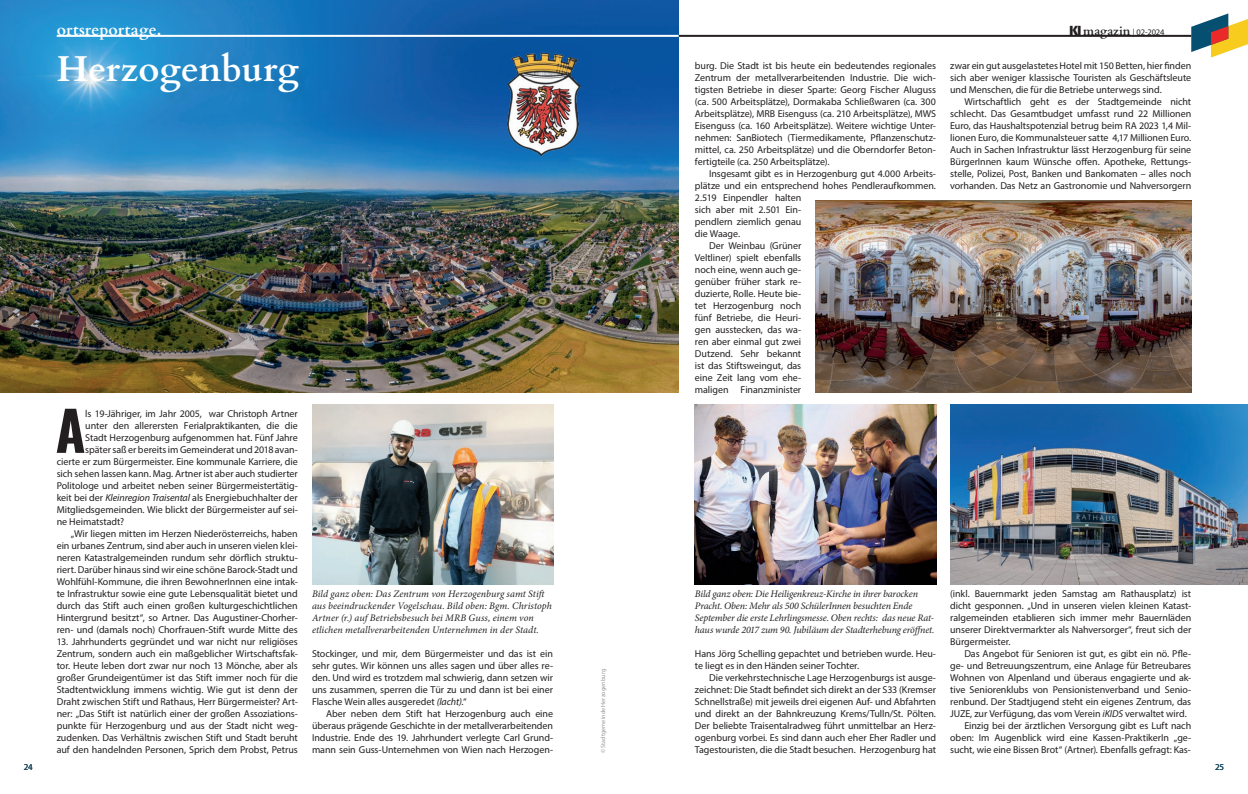
<style>
.page{position:relative;width:1248px;height:794px;background:#fff}
.page>*{position:absolute;margin:0;border:0;box-sizing:border-box;transform-origin:0 0}
.t1{font:54.4px "Oswald";color:#231f20}
.t2{font:700 36px "Cardo";letter-spacing:-.005em;color:#fff}
.t3{font:700 16px "Cardo";letter-spacing:.01em;color:#fff}
.t4{font:10px/12px "Myriad Pro";letter-spacing:-.005em;color:#231f20;text-align:justify}
.t5{font:italic 10px/12px "Minion Pro";letter-spacing:-.005em;color:#231f20}
.t6{font:9px "Myriad Pro";color:#054f70}
.t7{font:8.5px "Myriad Pro";letter-spacing:-.02em;color:#231f20}
.t8{font:6px "Myriad Pro";letter-spacing:.02em;color:#939598}
.s1{font-family:"Fira Sans";font-weight:900;font-size:13px}
.s2{font-family:"Cardo";font-weight:700;font-size:12px}
.s3{font-style:italic}
</style>
<div class="page">
<img style="left:0;top:0;width:678px;height:393px">
<img style="left:312px;top:405px;width:241px;height:180px">
<img style="left:950px;top:405px;width:297px;height:180px">
<img style="left:694px;top:405px;width:241px;height:180px">
<img style="left:815px;top:201px;width:376px;height:192px">
<div style="left:59px;top:54px;width:252px;height:51px;background:#054f70;opacity:.15"></div>
<hr style="left:57px;top:35px;width:621px;height:2px;background:#fff">
<svg style="left:1191px;top:13px;width:56px;height:45px"></svg>
<img style="left:506px;top:51px;width:76px;height:108px">
<hr style="left:678px;top:35px;width:513px;height:2px;background:#231f20">
<h3 class="t3" style="left:57px;top:16px;width:106px">ortsreportage.</h3>
<p class="t7" style="left:1069px;top:27px;width:96px"><span class="s1">KI</span> <span class="s2">magazin</span> | 02-2024</p>
<h2 class="t2" style="left:57px;top:40px;width:244px">Herzogenburg</h2>
<h1 class="t1" style="left:56px;top:382px;width:31px">A</h1>
<p class="t4" style="left:85px;top:407px;width:214px">ls 19-Jähriger, im Jahr 2005, war Christoph Artner</p>
<p class="t4" style="left:85px;top:419px;width:214px">unter den allerersten Ferialpraktikanten, die die</p>
<p class="t4" style="left:85px;top:431px;width:214px">Stadt Herzogenburg aufgenommen hat. Fünf Jahre</p>
<p class="t4" style="left:85px;top:443px;width:214px">später saß er bereits im Gemeinderat und 2018 avan-</p>
<p class="t4" style="left:57px;top:455px;width:242px">cierte er zum Bürgermeister. Eine kommunale Karriere, die</p>
<p class="t4" style="left:57px;top:467px;width:242px">sich sehen lassen kann. Mag. Artner ist aber auch studierter</p>
<p class="t4" style="left:57px;top:479px;width:242px">Politologe und arbeitet neben seiner Bürgermeistertätig-</p>
<p class="t4" style="left:57px;top:491px;width:242px">keit bei der <span class="s3">Kleinregion Traisental</span> als Energiebuchhalter der</p>
<p class="t4" style="left:57px;top:503px;width:242px">Mitgliedsgemeinden. Wie blickt der Bürgermeister auf sei-</p>
<p class="t4" style="left:57px;top:515px;width:69px">ne Heimatstadt?</p>
<p class="t4" style="left:71px;top:527px;width:228px">„Wir liegen mitten im Herzen Niederösterreichs, haben</p>
<p class="t4" style="left:57px;top:539px;width:242px">ein urbanes Zentrum, sind aber auch in unseren vielen klei-</p>
<p class="t4" style="left:57px;top:551px;width:242px">neren Katastralgemeinden rundum sehr dörflich struktu-</p>
<p class="t4" style="left:57px;top:563px;width:242px">riert. Darüber hinaus sind wir eine schöne Barock-Stadt und</p>
<p class="t4" style="left:57px;top:575px;width:242px">Wohlfühl-Kommune, die ihren BewohnerInnen eine intak-</p>
<p class="t4" style="left:57px;top:587px;width:242px">te Infrastruktur sowie eine gute Lebensqualität bietet und</p>
<p class="t4" style="left:57px;top:599px;width:242px">durch das Stift auch einen großen kulturgeschichtlichen</p>
<p class="t4" style="left:57px;top:611px;width:242px">Hintergrund besitzt“, so Artner. Das Augustiner-Chorher-</p>
<p class="t4" style="left:57px;top:623px;width:242px">ren- und (damals noch) Chorfrauen-Stift wurde Mitte des</p>
<p class="t4" style="left:57px;top:635px;width:242px">13. Jahrhunderts gegründet und war nicht nur religiöses Zentrum, sondern auch ein maßgeblicher Wirtschaftsfak&shy;tor. Heute leben dort zwar nur noch 13 Mönche, aber als großer Grundeigentümer ist das Stift immer noch für die Stadtentwicklung immens wichtig. Wie gut ist denn der Draht zwischen Stift und Rathaus, Herr Bürgermeister? Art&shy;ner: „Das Stift ist natürlich einer der großen Assoziations&shy;punkte für Herzogenburg und aus der Stadt nicht weg&shy;zudenken. Das Verhältnis zwischen Stift und Stadt beruht auf den handelnden Personen, Sprich dem Probst, Petrus</p>
<p class="t4" style="left:694px;top:59px;width:242px">burg. Die Stadt ist bis heute ein bedeutendes regionales Zentrum der metallverarbeitenden Industrie. Die wich&shy;tigsten Betriebe in dieser Sparte: Georg Fischer Aluguss (ca. 500 Arbeitsplätze), Dormakaba Schließwaren (ca. 300<br>Arbeitsplätze), MRB Eisenguss (ca. 210 Arbeitsplätze), MWS Eisenguss (ca. 160 Arbeitsplätze). Weitere wichtige Unter&shy;nehmen: SanBiotech (Tiermedikamente, Pflanzenschutz&shy;mittel, ca. 250 Arbeitsplätze) und die Oberndorfer Beton&shy;fertigteile (ca. 250 Arbeitsplätze).</p>
<p class="t4" style="left:709px;top:167px;width:228px">Insgesamt gibt es in Herzogenburg gut 4.000 Arbeits-</p>
<p class="t4" style="left:694px;top:179px;width:242px">plätze und ein entsprechend hohes Pendleraufkommen.</p>
<p class="t4" style="left:694px;top:191px;width:108px">2.519 Einpendler halten</p>
<p class="t4" style="left:694px;top:203px;width:108px">sich aber mit 2.501 Ein-</p>
<p class="t4" style="left:694px;top:215px;width:108px">pendlern ziemlich genau</p>
<p class="t4" style="left:694px;top:227px;width:47px">die Waage.</p>
<p class="t4" style="left:709px;top:239px;width:94px">Der Weinbau (Grüner</p>
<p class="t4" style="left:694px;top:251px;width:108px">Veltliner) spielt ebenfalls</p>
<p class="t4" style="left:694px;top:263px;width:108px">noch eine, wenn auch ge-</p>
<p class="t4" style="left:694px;top:275px;width:108px">genüber früher stark re-</p>
<p class="t4" style="left:694px;top:287px;width:108px">duzierte, Rolle. Heute bie-</p>
<p class="t4" style="left:694px;top:299px;width:108px">tet Herzogenburg noch</p>
<p class="t4" style="left:694px;top:311px;width:108px">fünf Betriebe, die Heuri-</p>
<p class="t4" style="left:694px;top:323px;width:108px">gen ausstecken, das wa-</p>
<p class="t4" style="left:694px;top:335px;width:108px">ren aber einmal gut zwei</p>
<p class="t4" style="left:694px;top:347px;width:108px">Dutzend. Sehr bekannt</p>
<p class="t4" style="left:694px;top:359px;width:108px">ist das Stiftsweingut, das</p>
<p class="t4" style="left:694px;top:371px;width:108px">eine Zeit lang vom ehe-</p>
<p class="t4" style="left:694px;top:383px;width:108px">maligen Finanzminister</p>
<p class="t5" style="left:312px;top:587px;width:241px">Bild ganz oben: Das Zentrum von Herzogenburg samt Stift aus beeindruckender Vogelschau. Bild oben: Bgm. Christoph Artner (r.) auf Betriebsbesuch bei MRB Guss, einem von etlichen metallverarbeitenden Unternehmen in der Stadt.</p>
<p class="t5" style="left:694px;top:587px;width:241px">Bild ganz oben: Die Heiligenkreuz-Kirche in ihrer barocken Pracht. Oben: Mehr als 500 SchülerInnen besuchten Ende September die erste Lehrlingsmesse. Oben rechts: das neue Rat&shy;haus wurde 2017 zum 90. Jubiläum der Stadterhebung eröffnet.</p>
<p class="t4" style="left:312px;top:647px;width:242px">Stockinger, und mir, dem Bürgermeister und das ist ein sehr gutes. Wir können uns alles sagen und über alles re&shy;den. Und wird es trotzdem mal schwierig, dann setzen wir uns zusammen, sperren die Tür zu und dann ist bei einer Flasche Wein alles ausgeredet <span class="s3">(lacht)</span>.“</p>
<p class="t4" style="left:312px;top:707px;width:242px;text-indent:14px">Aber neben dem Stift hat Herzogenburg auch eine überaus prägende Geschichte in der metallverarbeitenden Industrie. Ende des 19. Jahrhundert verlegte Carl Grund&shy;mann sein Guss-Unternehmen von Wien nach Herzogen-</p>
<p class="t8" style="left:599px;top:753px;width:86px;rotate:-90deg">© Stadtgemeinde Herzogenburg</p>
<p class="t4" style="left:694px;top:647px;width:242px">Hans Jörg Schelling gepachtet und betrieben wurde. Heu&shy;te liegt es in den Händen seiner Tochter.</p>
<p class="t4" style="left:694px;top:671px;width:242px;text-indent:14px">Die verkehrstechnische Lage Herzogenburgs ist ausge&shy;zeichnet: Die Stadt befindet sich direkt an der S33 (Kremser Schnellstraße) mit jeweils drei eigenen Auf- und Abfahrten und direkt an der Bahnkreuzung Krems/Tulln/St. Pölten.<br>Der beliebte Traisentalradweg führt unmittelbar an Herz&shy;ogenburg vorbei. Es sind dann auch eher Eher Radler und Tagestouristen, die die Stadt besuchen. Herzogenburg hat</p>
<p class="t4" style="left:950px;top:59px;width:242px">zwar ein gut ausgelastetes Hotel mit 150 Betten, hier finden sich aber weniger klassische Touristen als Geschäftsleute und Menschen, die für die Betriebe unterwegs sind.</p>
<p class="t4" style="left:950px;top:95px;width:242px;text-indent:14px">Wirtschaftlich geht es der Stadtgemeinde nicht schlecht. Das Gesamtbudget umfasst rund 22 Millionen Euro, das Haushaltspotenzial betrug beim RA 2023 1,4 Mil&shy;lionen Euro, die Kommunalsteuer satte 4,17 Millionen Euro.<br>Auch in Sachen Infrastruktur lässt Herzogenburg für seine BürgerInnen kaum Wünsche offen. Apotheke, Rettungs&shy;stelle, Polizei, Post, Banken und Bankomaten – alles noch vorhanden. Das Netz an Gastronomie und Nahversorgern</p>
<p class="t4" style="left:950px;top:587px;width:242px">(inkl. Bauernmarkt jeden Samstag am Rathausplatz) ist dicht gesponnen. „Und in unseren vielen kleinen Katast&shy;ralgemeinden etablieren sich immer mehr Bauernläden unserer Direktvermarkter als Nahversorger“, freut sich der Bürgermeister.</p>
<p class="t4" style="left:964px;top:647px;width:228px">Das Angebot für Senioren ist gut, es gibt ein nö. Pfle-</p>
<p class="t4" style="left:950px;top:659px;width:242px">ge- und Betreuungszentrum, eine Anlage für Betreubares</p>
<p class="t4" style="left:950px;top:671px;width:242px">Wohnen von Alpenland und überaus engagierte und ak-</p>
<p class="t4" style="left:950px;top:683px;width:242px">tive Seniorenklubs von Pensionistenverband und Senio-</p>
<p class="t4" style="left:950px;top:695px;width:242px">renbund. Der Stadtjugend steht ein eigenes Zentrum, das</p>
<p class="t4" style="left:950px;top:707px;width:238px">JUZE, zur Verfügung, das vom Verein <span class="s3">iKIDS</span> verwaltet wird.</p>
<p class="t4" style="left:964px;top:719px;width:228px">Einzig bei der ärztlichen Versorgung gibt es Luft nach</p>
<p class="t4" style="left:950px;top:731px;width:242px">oben: Im Augenblick wird eine Kassen-PraktikerIn „ge-</p>
<p class="t4" style="left:950px;top:743px;width:242px">sucht, wie eine Bissen Brot“ (Artner). Ebenfalls gefragt: Kas-</p>
<p class="t6" style="left:24px;top:761px;width:11px">24</p>
<p class="t6" style="left:1214px;top:761px;width:11px">25</p>
</div>
